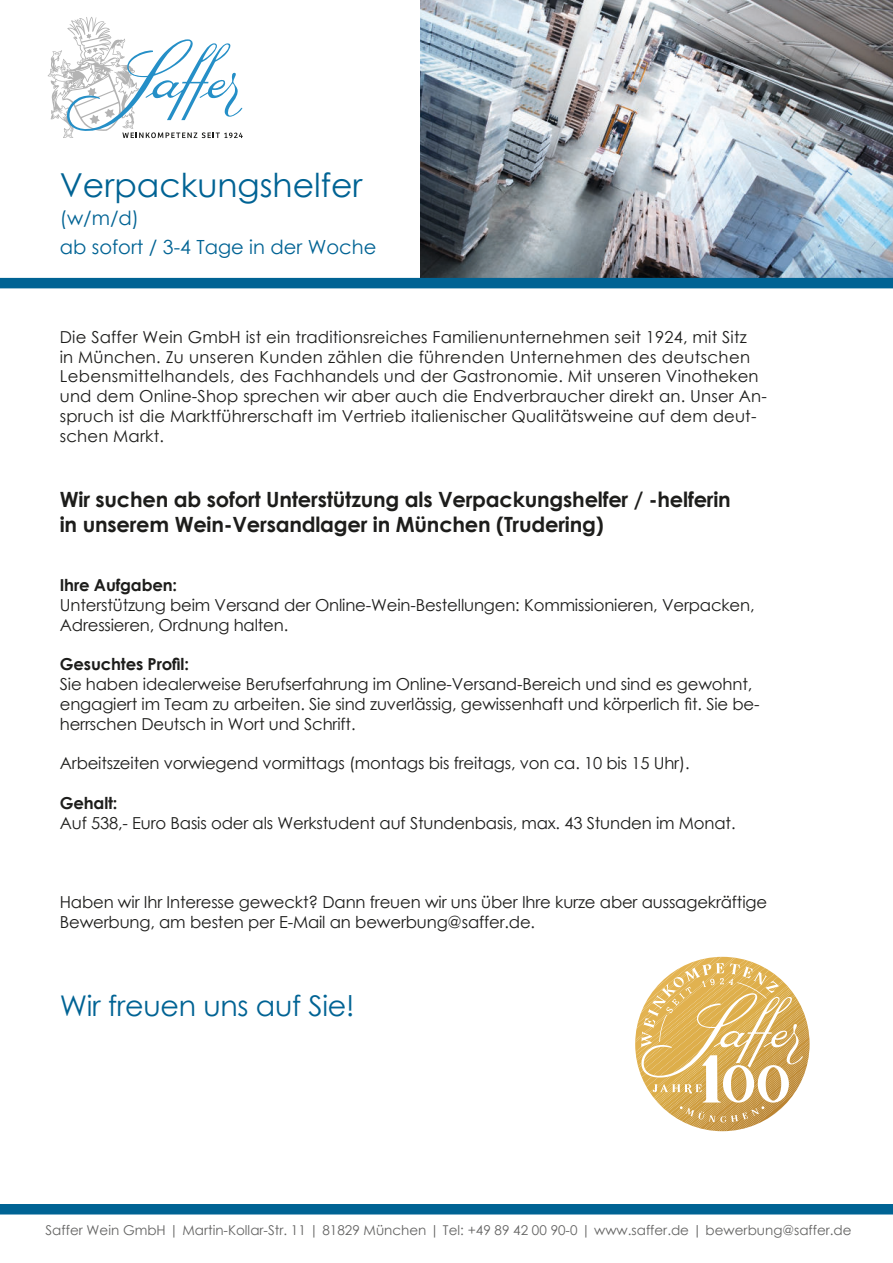
<style>
.page{position:relative;width:893px;height:1263px;background:#fff}
.page>*{position:absolute;margin:0;border:0;box-sizing:border-box;transform-origin:0 0}
.t1{font:33px "Century Gothic";color:#006394}
.t2{font:28.5px "Century Gothic";letter-spacing:-.01em;color:#006394}
.t3{font:700 21px/25.2px "Century Gothic";letter-spacing:-.01em;color:#1d1d1b}
.t4{font:19.5px/28.5px "Century Gothic";color:#006394}
.t5{font:16.5px/19.8px "Century Gothic";letter-spacing:-.01em;color:#1d1d1b}
.t6{font:16.5px/19.8px "Century Gothic";letter-spacing:.01em;color:#1d1d1b}
.t7{font:700 16.5px "Century Gothic";letter-spacing:-.01em;color:#1d1d1b}
.t8{font:13.5px "Century Gothic";color:#646463}
</style>
<div class="page">
<img style="left:421px;top:0;width:472px;height:278px">
<svg style="left:48px;top:17px;width:195px;height:121px"></svg>
<div style="left:0;top:278px;width:893px;height:10px;background:#006394"></div>
<div style="left:0;top:1204px;width:893px;height:10px;background:#006394"></div>
<svg style="left:635px;top:957px;width:175px;height:174px"></svg>
<h1 class="t1" style="left:60px;top:172px;width:304px">Verpackungshelfer</h1>
<p class="t4" style="left:60px;top:206px;width:318px">(w/m/d)<br>ab sofort / 3-4 Tage in der Woche</p>
<p class="t6" style="left:60px;top:328px;width:708px">Die Saffer Wein GmbH ist ein traditionsreiches Familienunternehmen seit 1924, mit Sitz<br>in München. Zu unseren Kunden zählen die führenden Unternehmen des deutschen Lebensmittelhandels, des Fachhandels und der Gastronomie. Mit unseren Vinotheken und dem Online-Shop sprechen wir aber auch die Endverbraucher direkt an. Unser An&shy;spruch ist die Marktführerschaft im Vertrieb italienischer Qualitätsweine auf dem deut&shy;schen Markt.</p>
<p class="t3" style="left:60px;top:488px;width:672px">Wir suchen ab sofort Unterstützung als Verpackungshelfer / -helferin in unserem Wein-Versandlager in München (Trudering)</p>
<p class="t7" style="left:60px;top:579px;width:119px">Ihre Aufgaben:</p>
<p class="t5" style="left:60px;top:597px;width:696px">Unterstützung beim Versand der Online-Wein-Bestellungen: Kommissionieren, Verpacken,<br>Adressieren, Ordnung halten.</p>
<p class="t7" style="left:60px;top:652px;width:131px">Gesuchtes Profil:</p>
<p class="t5" style="left:60px;top:676px;width:701px">Sie haben idealerweise Berufserfahrung im Online-Versand-Bereich und sind es gewohnt, engagiert im Team zu arbeiten. Sie sind zuverlässig, gewissenhaft und körperlich fit. Sie be&shy;herrschen Deutsch in Wort und Schrift.</p>
<p class="t5" style="left:60px;top:755px;width:631px">Arbeitszeiten vorwiegend vormittags (montags bis freitags, von ca. 10 bis 15 Uhr).</p>
<p class="t7" style="left:60px;top:796px;width:59px">Gehalt:</p>
<p class="t5" style="left:60px;top:814px;width:677px">Auf 538,- Euro Basis oder als Werkstudent auf Stundenbasis, max. 43 Stunden im Monat.</p>
<p class="t5" style="left:60px;top:894px;width:709px">Haben wir Ihr Interesse geweckt? Dann freuen wir uns über Ihre kurze aber aussagekräftige<br>Bewerbung, am besten per E-Mail an bewerbung@saffer.de.</p>
<h2 class="t2" style="left:60px;top:995px;width:296px">Wir freuen uns auf Sie!</h2>
<p class="t8" style="left:46px;top:1225px;width:808px">Saffer Wein GmbH | Martin-Kollar-Str. 11 | 81829 München | Tel: +49 89 42 00 90-0 | www.saffer.de | bewerbung@saffer.de</p>
</div>
